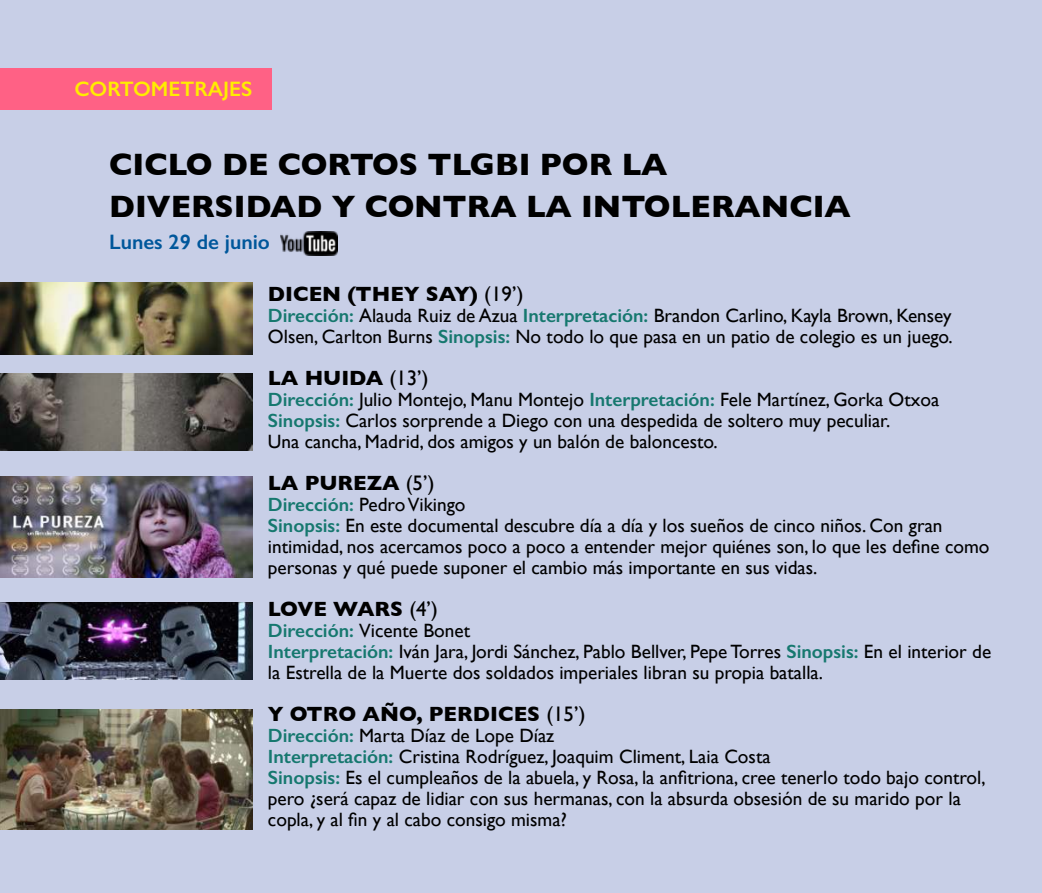
<style>
.page{position:relative;width:1042px;height:893px;background:#c8cfe7}
.page>*{position:absolute;margin:0;border:0;box-sizing:border-box;transform-origin:0 0}
.t1{font:700 31.5px/42px "Gill Sans";color:#000}
.t2{font:700 21px "Gill Sans";color:#000}
.t3{font:600 21px "Gill Sans";color:#00579b}
.t4{font:600 21px "Gill Sans";color:#ffed00}
.t5{font:19.25px/21px "Gill Sans";color:#000}
.s1{font-weight:400}
.s2{font-weight:600;color:#16786f}
</style>
<div class="page">
<div style="left:0;top:69px;width:271px;height:41px;background:#ff6185"></div>
<img style="left:0;top:710px;width:253px;height:120px">
<img style="left:0;top:603px;width:253px;height:77px">
<img style="left:0;top:477px;width:253px;height:101px">
<img style="left:0;top:373px;width:253px;height:77px">
<img style="left:0;top:283px;width:253px;height:71px">
<img style="left:281px;top:232px;width:56px;height:24px">
<p class="t4" style="left:75px;top:78px;width:179px">CORTOMETRAJES</p>
<h1 class="t1" style="left:109px;top:144px;width:743px">CICLO DE CORTOS TLGBI POR LA<br>DIVERSIDAD Y CONTRA LA INTOLERANCIA</h1>
<p class="t3" style="left:109px;top:230px;width:162px">Lunes 29 de junio</p>
<p class="t2" style="left:268px;top:283px;width:257px">DICEN (THEY SAY) <span class="s1">(19’)</span></p>
<p class="t5" style="left:268px;top:307px;width:686px"><span class="s2">Dirección:</span> Alauda Ruiz de Azua <span class="s2">Interpretación:</span> Brandon Carlino, Kayla Brown, Kensey<br>Olsen, Carlton Burns <span class="s2">Sinopsis:</span> No todo lo que pasa en un patio de colegio es un juego.</p>
<p class="t2" style="left:268px;top:367px;width:162px">LA HUIDA <span class="s1">(13’)</span></p>
<p class="t5" style="left:268px;top:391px;width:673px"><span class="s2">Dirección:</span> Julio Montejo, Manu Montejo <span class="s2">Interpretación:</span> Fele Martínez, Gorka Otxoa<br><span class="s2">Sinopsis:</span> Carlos sorprende a Diego con una despedida de soltero muy peculiar.<br>Una cancha, Madrid, dos amigos y un balón de baloncesto.</p>
<p class="t2" style="left:268px;top:472px;width:168px">LA PUREZA <span class="s1">(5’)</span></p>
<p class="t5" style="left:268px;top:496px;width:723px"><span class="s2">Dirección:</span> Pedro Vikingo<br><span class="s2">Sinopsis:</span> En este documental descubre día a día y los sueños de cinco niños. Con gran intimidad, nos acercamos poco a poco a entender mejor quiénes son, lo que les define como personas y qué puede suponer el cambio más importante en sus vidas.</p>
<p class="t2" style="left:268px;top:598px;width:172px">LOVE WARS <span class="s1">(4’)</span></p>
<p class="t5" style="left:268px;top:622px;width:725px"><span class="s2">Dirección:</span> Vicente Bonet<br><span class="s2">Interpretación:</span> Iván Jara, Jordi Sánchez, Pablo Bellver, Pepe Torres <span class="s2">Sinopsis:</span> En el interior de la Estrella de la Muerte dos soldados imperiales libran su propia batalla.</p>
<p class="t2" style="left:268px;top:703px;width:319px">Y OTRO AÑO, PERDICES <span class="s1">(15’)</span></p>
<p class="t5" style="left:268px;top:727px;width:719px"><span class="s2">Dirección:</span> Marta Díaz de Lope Díaz<br><span class="s2">Interpretación:</span> Cristina Rodríguez, Joaquim Climent, Laia Costa<br><span class="s2">Sinopsis:</span> Es el cumpleaños de la abuela, y Rosa, la anfitriona, cree tenerlo todo bajo control, pero ¿será capaz de lidiar con sus hermanas, con la absurda obsesión de su marido por la copla, y al fin y al cabo consigo misma?</p>
</div>
